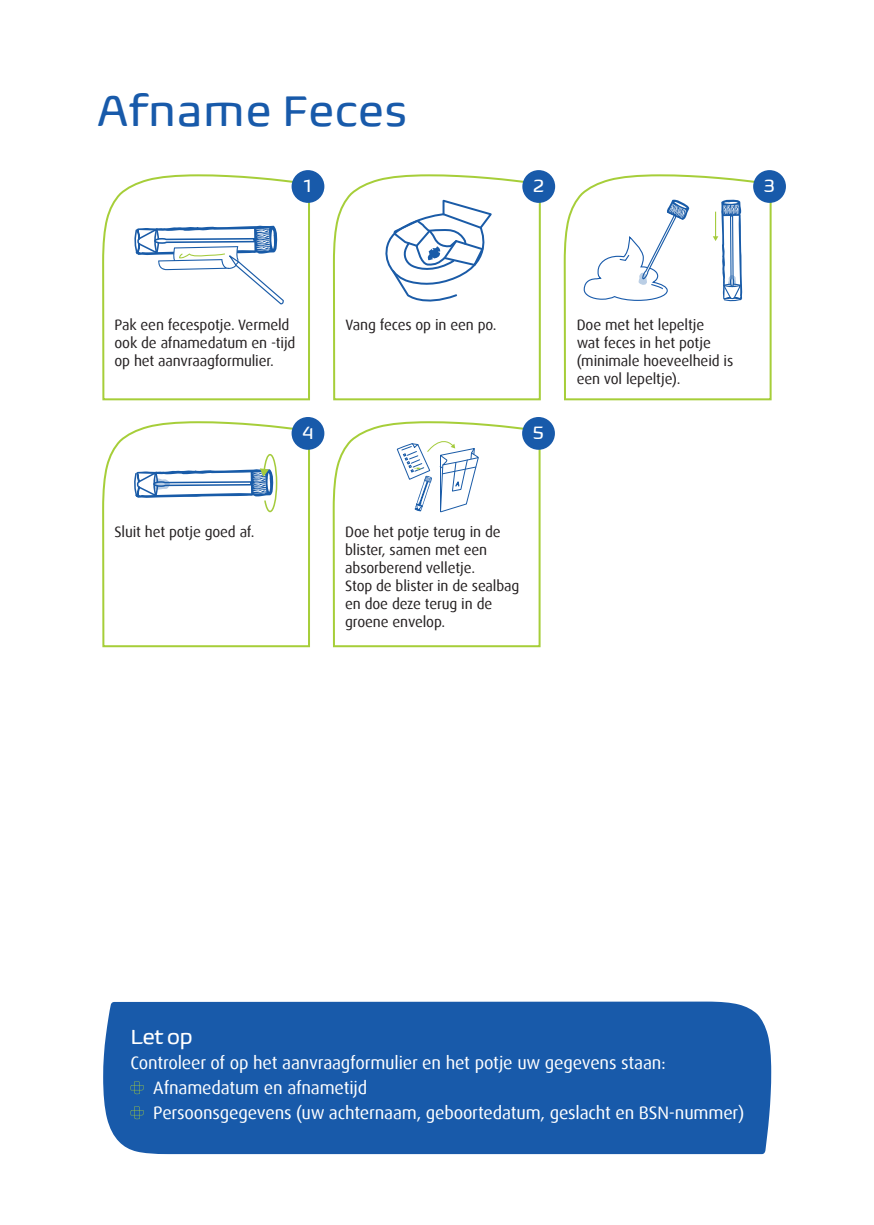
<style>
.page{position:relative;width:874px;height:1225px;background:#fff}
.page>*{position:absolute;margin:0;border:0;box-sizing:border-box;transform-origin:0 0}
.t1{font:44px "Biome W04";color:#185aaa}
.t2{font:21px "Biome W04";color:#fff}
.t3{font:18px/25px "Dax Pro";letter-spacing:-.01em;color:#fff}
.t4{font:18px "Biome W04";color:#fff}
.t5{font:15px/18px "Dax Pro";letter-spacing:-.01em;color:#231f20}
</style>
<div class="page">
<svg style="left:563px;top:174px;width:209px;height:227px"></svg>
<svg style="left:332px;top:174px;width:209px;height:227px"></svg>
<svg style="left:332px;top:421px;width:209px;height:227px"></svg>
<svg style="left:102px;top:174px;width:208px;height:227px"></svg>
<svg style="left:102px;top:421px;width:208px;height:227px"></svg>
<div style="left:291px;top:170px;width:33px;height:33px;background:#185aaa;border-radius:50%"></div>
<div style="left:291px;top:417px;width:33px;height:33px;background:#185aaa;border-radius:50%"></div>
<div style="left:522px;top:170px;width:33px;height:33px;background:#185aaa;border-radius:50%"></div>
<div style="left:522px;top:417px;width:32px;height:33px;background:#185aaa;border-radius:50%"></div>
<div style="left:752px;top:170px;width:33px;height:33px;background:#185aaa;border-radius:50%"></div>
<svg style="left:125px;top:220px;width:159px;height:86px"></svg>
<svg style="left:380px;top:198px;width:117px;height:109px"></svg>
<svg style="left:583px;top:198px;width:106px;height:103px"></svg>
<svg style="left:712px;top:199px;width:30px;height:103px"></svg>
<svg style="left:125px;top:445px;width:153px;height:75px"></svg>
<svg style="left:396px;top:433px;width:82px;height:82px"></svg>
<div style="left:103px;top:1001px;width:667px;height:153px;background:#185aaa"></div>
<svg style="left:130px;top:1081px;width:13px;height:13px"></svg>
<svg style="left:130px;top:1106px;width:13px;height:13px"></svg>
<h1 class="t1" style="left:97px;top:84px;width:312px">Afname Feces</h1>
<p class="t4" style="left:302px;top:175px;width:13px">1</p>
<p class="t4" style="left:532px;top:175px;width:13px">2</p>
<p class="t4" style="left:763px;top:175px;width:13px">3</p>
<p class="t5" style="left:114px;top:316px;width:182px">Pak een fecespotje. Vermeld ook de afnamedatum en -tijd op het aanvraagformulier.</p>
<p class="t4" style="left:302px;top:422px;width:13px">4</p>
<p class="t5" style="left:345px;top:316px;width:152px">Vang feces op in een po.</p>
<p class="t4" style="left:532px;top:422px;width:13px">5</p>
<p class="t5" style="left:576px;top:316px;width:158px">Doe met het lepeltje<br>wat feces in het potje (minimale hoeveelheid is een vol lepeltje).</p>
<p class="t5" style="left:114px;top:523px;width:141px">Sluit het potje goed af.</p>
<p class="t5" style="left:345px;top:523px;width:176px">Doe het potje terug in de blister, samen met een absorberend velletje.<br>Stop de blister in de sealbag en doe deze terug in de groene envelop.</p>
<h2 class="t2" style="left:130px;top:1024px;width:64px">Let op</h2>
<p class="t3" style="left:153px;top:1050px;width:592px;text-indent:-23px">Controleer of op het aanvraagformulier en het potje uw gegevens staan:<br>Afnamedatum en afnametijd<br>Persoonsgegevens (uw achternaam, geboortedatum, geslacht en BSN-nummer)</p>
</div>
